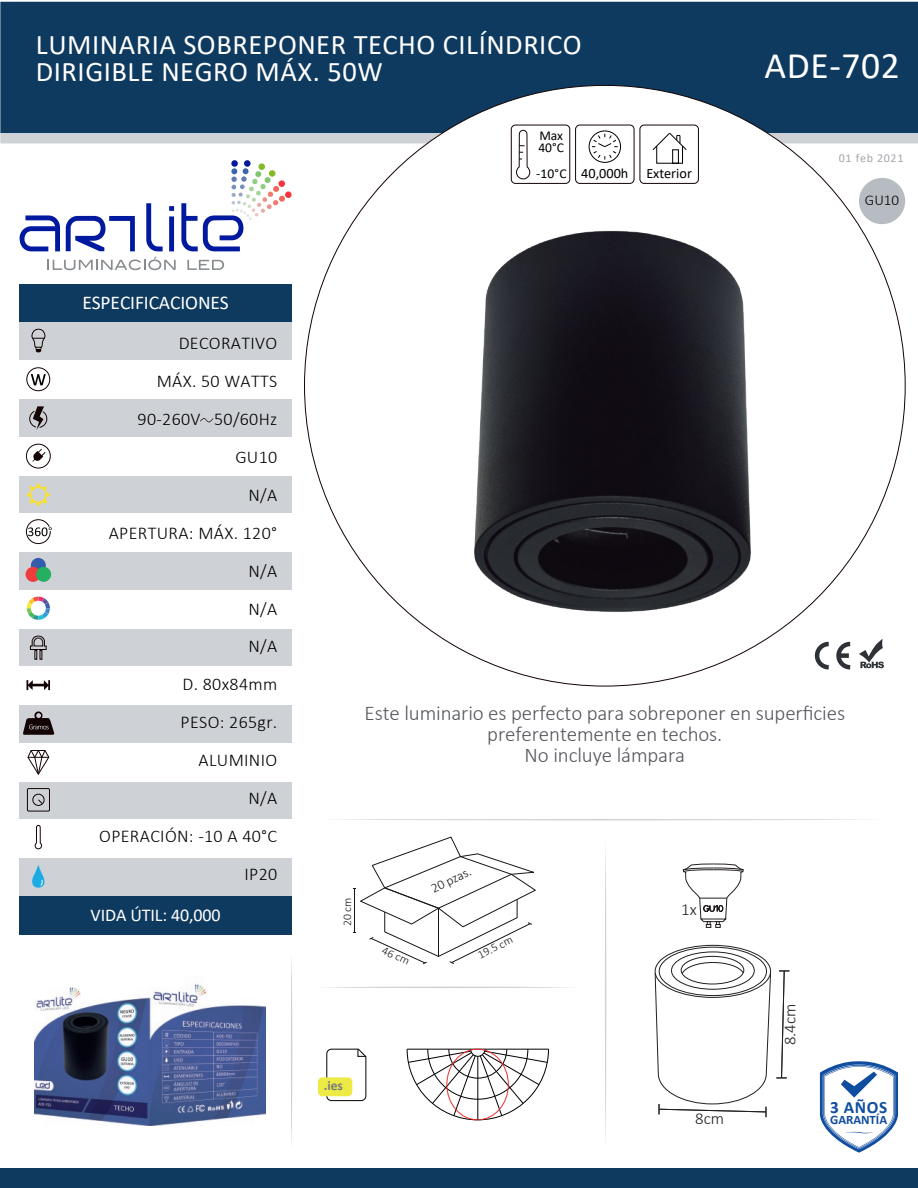
<style>
.page{position:relative;width:918px;height:1188px;background:#fff}
.page>*{position:absolute;margin:0;border:0;box-sizing:border-box;transform-origin:0 0}
.t1{font:37.5px "Calibri";letter-spacing:.02em;color:#fff}
.t2{font:28.5px/27px "Calibri";letter-spacing:.02em;color:#fff}
.t3{font:300 21px/21px "Calibri";letter-spacing:-.005em;color:#54565c;text-align:center}
.t4{font:19.5px "Calibri";letter-spacing:-.005em;color:#fff}
.t5{font:300 18px/38px "Calibri";letter-spacing:.02em;color:#000001;text-align:right}
.t6{font:18px "Calibri";letter-spacing:-.005em;color:#fff}
.t7{font:700 17.25px "Calibri";color:#104d9f}
.t8{font:300 16.8px "Calibri";color:#231f20}
.t9{font:300 15px "Calibri";color:#000001}
.t10{font:14.25px "Calibri";color:#000001}
.t11{font:13.5px/12px "Calibri";color:#000001}
.t12{font:700 13.5px "Calibri";color:#767a7c}
.t13{font:300 13.35px "Calibri";color:#171519}
.t14{font:700 12.9px "Calibri";letter-spacing:-.005em;color:#104d9f}
.t15{font:12px "Calibri";letter-spacing:.055em;color:#a5a6ad}
.t16{font:300 11.7px "Calibri";color:#171519}
.s1{font-size:13.5px}
</style>
<div class="page">
<div style="left:0;top:1168px;width:918px;height:20px;background:#0f3a60"></div>
<div style="left:20px;top:322px;width:272px;height:574px;background:#ced1d5"></div>
<div style="left:20px;top:360px;width:272px;height:39px;background:#fff"></div>
<div style="left:20px;top:437px;width:272px;height:38px;background:#fff"></div>
<div style="left:20px;top:514px;width:272px;height:38px;background:#fff"></div>
<div style="left:20px;top:590px;width:272px;height:38px;background:#fff"></div>
<div style="left:20px;top:667px;width:272px;height:38px;background:#fff"></div>
<div style="left:20px;top:743px;width:272px;height:38px;background:#fff"></div>
<div style="left:20px;top:820px;width:272px;height:38px;background:#fff"></div>
<div style="left:20px;top:896px;width:272px;height:38px;background:#0f3a60"></div>
<svg style="left:338px;top:819px;width:526px;height:1px"></svg>
<svg style="left:605px;top:849px;width:1px;height:290px"></svg>
<svg style="left:291px;top:959px;width:1px;height:184px"></svg>
<svg style="left:819px;top:1061px;width:80px;height:92px"></svg>
<svg style="left:20px;top:215px;width:40px;height:36px"></svg>
<svg style="left:146px;top:203px;width:17px;height:48px"></svg>
<svg style="left:169px;top:206px;width:5px;height:45px"></svg>
<svg style="left:181px;top:163px;width:111px;height:88px"></svg>
<div style="left:244px;top:160px;width:7px;height:7px;background:#00199f;border-radius:3px"></div>
<div style="left:231px;top:160px;width:7px;height:7px;background:#00199f;border-radius:50%"></div>
<svg style="left:48px;top:257px;width:128px;height:13px"></svg>
<svg style="left:187px;top:260px;width:37px;height:10px"></svg>
<svg style="left:66px;top:216px;width:69px;height:35px"></svg>
<div style="left:20px;top:285px;width:272px;height:37px;background:#0f3a60"></div>
<svg style="left:32px;top:329px;width:13px;height:23px"></svg>
<div style="left:27px;top:368px;width:23px;height:23px;border:1px solid #130304;border-radius:50%"></div>
<svg style="left:31px;top:374px;width:15px;height:11px"></svg>
<svg style="left:29px;top:406px;width:18px;height:24px"></svg>
<div style="left:26px;top:444px;width:24px;height:24px;border:1px solid #130304;border-radius:50%"></div>
<svg style="left:32px;top:449px;width:14px;height:13px"></svg>
<svg style="left:26px;top:482px;width:25px;height:25px"></svg>
<svg style="left:26px;top:519px;width:26px;height:25px"></svg>
<div style="left:31px;top:558px;width:15px;height:15px;background:#345eab;border-radius:50%"></div>
<div style="left:26px;top:567px;width:15px;height:15px;background:#ee3b3d;border-radius:50%"></div>
<div style="left:36px;top:567px;width:15px;height:15px;background:#24b05f;border-radius:50%"></div>
<svg style="left:26px;top:596px;width:24px;height:24px"></svg>
<svg style="left:30px;top:636px;width:17px;height:23px"></svg>
<svg style="left:26px;top:680px;width:24px;height:10px"></svg>
<svg style="left:23px;top:711px;width:32px;height:24px"></svg>
<svg style="left:28px;top:750px;width:21px;height:25px"></svg>
<div style="left:27px;top:788px;width:23px;height:23px;border:1px solid #130304"></div>
<div style="left:33px;top:794px;width:11px;height:12px;border:1px solid #130304;border-radius:50%"></div>
<svg style="left:38px;top:799px;width:5px;height:5px"></svg>
<svg style="left:35px;top:825px;width:7px;height:24px"></svg>
<svg style="left:32px;top:865px;width:13px;height:23px"></svg>
<div style="left:511px;top:125px;width:59px;height:59px;border:1px solid #130304;border-radius:4px"></div>
<svg style="left:516px;top:133px;width:14px;height:46px"></svg>
<div style="left:575px;top:125px;width:59px;height:59px;border:1px solid #130304;border-radius:4px"></div>
<div style="left:589px;top:131px;width:32px;height:32px;border:1px solid #000001;border-radius:50%"></div>
<svg style="left:592px;top:134px;width:26px;height:26px"></svg>
<div style="left:640px;top:125px;width:59px;height:59px;border:1px solid #130304;border-radius:4px"></div>
<div style="left:657px;top:146px;width:26px;height:17px;border:1px solid #000001"></div>
<div style="left:672px;top:150px;width:7px;height:13px;border:1px solid #000001"></div>
<svg style="left:652px;top:133px;width:35px;height:17px"></svg>
<svg style="left:814px;top:639px;width:70px;height:31px"></svg>
<svg style="left:0;top:2px;width:918px;height:131px;background:#234a6d"></svg>
<div style="left:0;top:133px;width:442px;height:10px;background:#ced1d5"></div>
<svg style="left:768px;top:133px;width:150px;height:10px"></svg>
<div style="left:859px;top:178px;width:46px;height:46px;background:#b7bcc2;border-radius:50%"></div>
<svg style="left:326px;top:1048px;width:41px;height:53px"></svg>
<div style="left:318px;top:1077px;width:34px;height:19px;background:#ede945;border-radius:4px"></div>
<svg style="left:327px;top:987px;width:241px;height:1px"></svg>
<svg style="left:200px;top:418px;width:13px;height:4px"></svg>
<div style="left:681px;top:956px;width:63px;height:28px;border:1px solid #231f20;border-radius:50%"></div>
<svg style="left:655px;top:962px;width:134px;height:155px"></svg>
<svg style="left:682px;top:864px;width:62px;height:64px"></svg>
<svg style="left:407px;top:1049px;width:142px;height:71px"></svg>
<div style="left:447px;top:1049px;width:62px;height:71px;border:1px solid #ee2f2d;border-radius:50%"></div>
<svg style="left:353px;top:837px;width:183px;height:127px"></svg>
<img style="left:474px;top:230px;width:277px;height:382px">
<img style="left:35px;top:984px;width:230px;height:142px">
<h2 class="t2" style="left:36px;top:30px;width:547px">LUMINARIA SOBREPONER TECHO CILÍNDRICO<br>DIRIGIBLE NEGRO MÁX. 50W</h2>
<p class="t4" style="left:82px;top:289px;width:148px">ESPECIFICACIONES</p>
<p class="t11" style="left:538px;top:129px;width:27px">Max<br>40°C</p>
<p class="t10" style="left:536px;top:164px;width:94px"><span class="s1">-10°C</span> 40,000h</p>
<p class="t10" style="left:646px;top:164px;width:47px">Exterior</p>
<h1 class="t1" style="left:764px;top:40px;width:137px">ADE-702</h1>
<p class="t15" style="left:839px;top:150px;width:66px">01 feb 2021</p>
<p class="t9" style="left:865px;top:190px;width:36px">GU10</p>
<p class="t5" style="left:99px;top:324px;width:180px">DECORATIVO<br>MÁX. 50 WATTS<br>90-260V 50/60Hz<br>GU10<br>N/A<br>APERTURA: MÁX. 120°<br>N/A<br>N/A<br>N/A<br>D. 80x84mm<br>PESO: 265gr.<br>ALUMINIO<br>N/A<br>OPERACIÓN: -10 A 40°C<br>IP20</p>
<p class="t6" style="left:91px;top:903px;width:132px">VIDA ÚTIL: 40,000</p>
<p class="t3" style="left:365px;top:703px;width:482px">Este luminario es perfecto para sobreponer en superficies preferentemente en techos.<br>No incluye lámpara</p>
<p class="t16" style="left:340px;top:926px;width:30px;rotate:-90deg">20 cm</p>
<p class="t13" style="left:428px;top:882px;width:45px;rotate:-26deg">20 pzas.</p>
<p class="t16" style="left:386px;top:943px;width:30px;rotate:25deg">46 cm</p>
<p class="t16" style="left:475px;top:949px;width:39px;rotate:-26deg">19.5 cm</p>
<p class="t12" style="left:324px;top:1076px;width:20px">.ies</p>
<p class="t8" style="left:681px;top:899px;width:17px">1x</p>
<p class="t8" style="left:695px;top:1108px;width:30px">8cm</p>
<p class="t8" style="left:779px;top:1045px;width:43px;rotate:-90deg">8.4cm</p>
<p class="t7" style="left:830px;top:1096px;width:59px">3 AÑOS</p>
<p class="t14" style="left:830px;top:1111px;width:59px">GARANTÍA</p>
</div>
